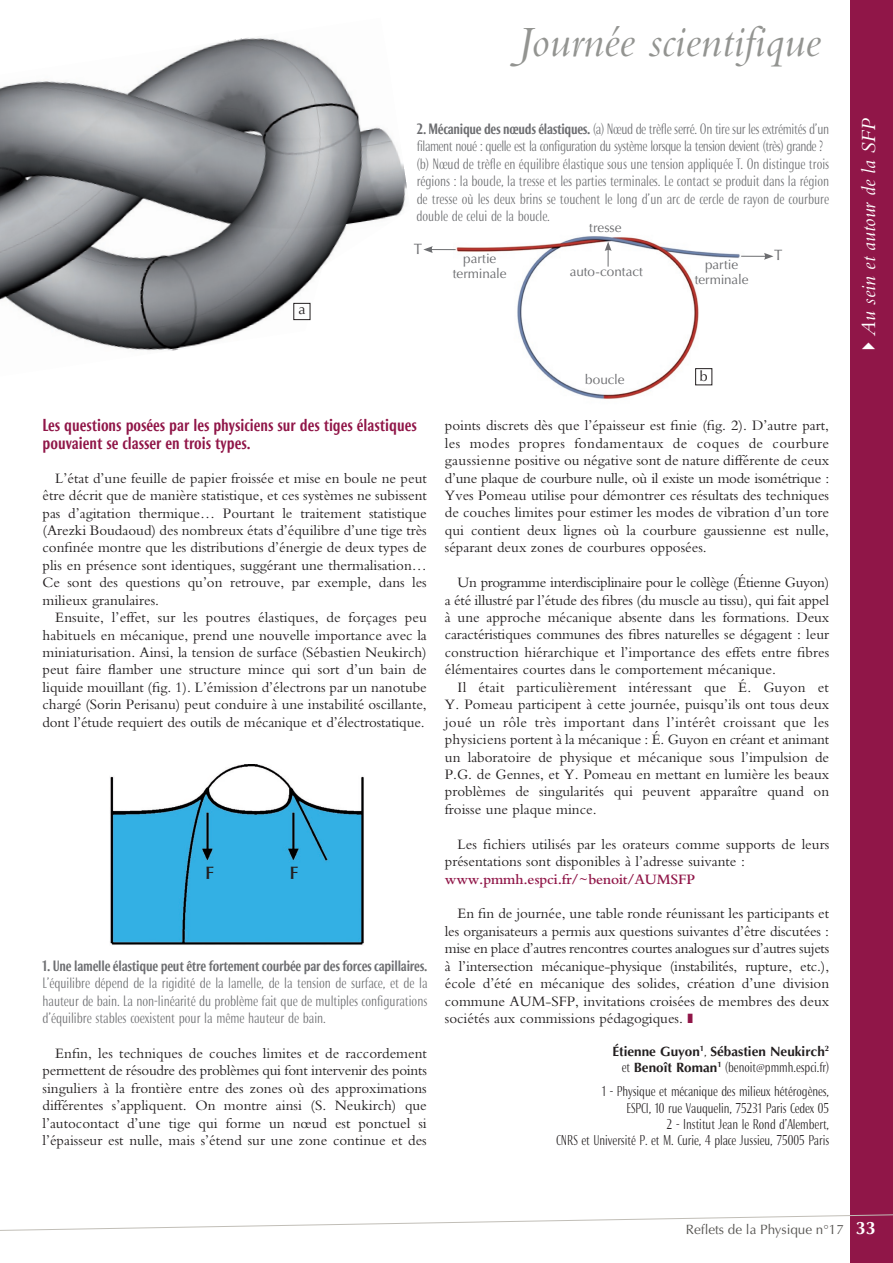
<style>
.page{position:relative;width:893px;height:1263px;background:#fff}
.page>*{position:absolute;margin:0;border:0;box-sizing:border-box;transform-origin:0 0}
.t1{font:italic 45px "Bembo";color:#939491}
.t2{font:italic 21px "Bembo";color:#fff}
.t3{font:600 18px "Optima LT";color:#231f20}
.t4{font:500 16.5px/18px "Roxy";color:#901648}
.t5{font:15px/17.4px "Bembo";color:#231f20;text-align:justify}
.t6{font:600 15px "Bembo";letter-spacing:-.01em;color:#901648}
.t7{font:15px "Optima LT";color:#6c6d70}
.t8{font:300 14.25px/17.4px "Roxy";color:#6c6d70;text-align:justify}
.t9{font:500 14.25px "Roxy";letter-spacing:-.015em;color:#6c6d70}
.t10{font:14.25px "Optima LT";color:#231f20}
.t11{font:300 13.5px/16.2px "Roxy";color:#231f20;text-align:right}
.t12{font:13.5px/15px "Optima LT";letter-spacing:-.005em;color:#6c6d70;text-align:center}
.t13{font:700 13.5px "Optima LT";color:#231f20}
.t14{font:13.5px "Optima LT";color:#585653}
.s1{font-weight:500}
.s2{font-family:"Roxy";font-weight:300}
.s3{font-family:"Optima LT";font-weight:700}
.s4{font-weight:700;font-size:18px;color:#fff}
</style>
<div class="page">
<div style="left:850px;top:0;width:43px;height:1263px;background:#901648"></div>
<svg style="left:0;top:1214px;width:893px;height:17px"></svg>
<img style="left:0;top:38px;width:407px;height:313px">
<img style="left:110px;top:765px;width:254px;height:180px">
<img style="left:456px;top:236px;width:284px;height:163px">
<div style="left:695px;top:368px;width:17px;height:17px;border:1px solid #231f20"></div>
<div style="left:293px;top:303px;width:17px;height:17px;border:1px solid #231f20"></div>
<svg style="left:741px;top:253px;width:32px;height:7px"></svg>
<svg style="left:423px;top:246px;width:33px;height:7px"></svg>
<svg style="left:605px;top:242px;width:7px;height:25px"></svg>
<h1 class="t1" style="left:518px;top:15px;width:304px">Journée scientifique</h1>
<p class="t8" style="left:417px;top:120px;width:414px;text-align:left"><span class="s1">2. Mécanique des nœuds élastiques.</span> (a) Nœud de trèfle serré. On tire sur les extrémités d’un filament noué : quelle est la configuration du système lorsque la tension devient (très) grande ? (b) Nœud de trèfle en équilibre élastique sous une tension appliquée T. On distingue trois régions : la boucle, la tresse et les parties terminales. Le contact se produit dans la région de tresse où les deux brins se touchent le long d’un arc de cercle de rayon de courbure double de celui de la boucle.</p>
<p class="t10" style="left:298px;top:301px;width:9px">a</p>
<p class="t7" style="left:414px;top:241px;width:10px">T</p>
<p class="t12" style="left:453px;top:251px;width:55px">partie terminale</p>
<p class="t12" style="left:589px;top:220px;width:34px">tresse</p>
<p class="t12" style="left:570px;top:264px;width:75px">auto-contact</p>
<p class="t12" style="left:695px;top:257px;width:55px">partie terminale</p>
<p class="t7" style="left:774px;top:246px;width:10px">T</p>
<p class="t4" style="left:43px;top:416px;width:376px">Les questions posées par les physiciens sur des tiges élastiques pouvaient se classer en trois types.</p>
<p class="t5" style="left:43px;top:469px;width:386px;text-indent:13px">L’état d’une feuille de papier froissée et mise en boule ne peut être décrit que de manière statistique, et ces systèmes ne subissent pas d’agitation thermique… Pourtant le traitement statistique (Arezki Boudaoud) des nombreux états d’équilibre d’une tige très confinée montre que les distributions d’énergie de deux types de plis en présence sont identiques, suggérant une thermalisation… Ce sont des questions qu’on retrouve, par exemple, dans les milieux granulaires.</p>
<p class="t5" style="left:43px;top:608px;width:386px;text-indent:13px">Ensuite, l’effet, sur les poutres élastiques, de forçages peu habituels en mécanique, prend une nouvelle importance avec la miniaturisation. Ainsi, la tension de surface (Sébastien Neukirch) peut faire flamber une structure mince qui sort d’un bain de liquide mouillant (fig. 1). L’émission d’électrons par un nanotube chargé (Sorin Perisanu) peut conduire à une instabilité oscillante, dont l’étude requiert des outils de mécanique et d’électrostatique.</p>
<p class="t3" style="left:205px;top:862px;width:10px">F</p>
<p class="t3" style="left:289px;top:862px;width:10px">F</p>
<p class="t9" style="left:43px;top:957px;width:386px">1. Une lamelle élastique peut être fortement courbée par des forces capillaires.</p>
<p class="t8" style="left:43px;top:975px;width:386px">L’équilibre dépend de la rigidité de la lamelle, de la tension de surface, et de la hauteur de bain. La non-linéarité du problème fait que de multiples configurations d’équilibre stables coexistent pour la même hauteur de bain.</p>
<p class="t5" style="left:43px;top:1044px;width:386px;text-indent:13px">Enfin, les techniques de couches limites et de raccordement permettent de résoudre des problèmes qui font intervenir des points singuliers à la frontière entre des zones où des approximations différentes s’appliquent. On montre ainsi (S. Neukirch) que l’autocontact d’une tige qui forme un nœud est ponctuel si l’épaisseur est nulle, mais s’étend sur une zone continue et des</p>
<p class="t12" style="left:585px;top:372px;width:41px">boucle</p>
<p class="t10" style="left:700px;top:368px;width:9px">b</p>
<p class="t5" style="left:445px;top:417px;width:386px">points discrets dès que l’épaisseur est finie (fig. 2). D’autre part, les modes propres fondamentaux de coques de courbure gaussienne positive ou négative sont de nature différente de ceux d’une plaque de courbure nulle, où il existe un mode isométrique :<br>Yves Pomeau utilise pour démontrer ces résultats des techniques de couches limites pour estimer les modes de vibration d’un tore qui contient deux lignes où la courbure gaussienne est nulle, séparant deux zones de courbures opposées.</p>
<p class="t5" style="left:445px;top:573px;width:386px;text-indent:13px">Un programme interdisciplinaire pour le collège (Étienne Guyon) a été illustré par l’étude des fibres (du muscle au tissu), qui fait appel à une approche mécanique absente dans les formations. Deux caractéristiques communes des fibres naturelles se dégagent : leur construction hiérarchique et l’importance des effets entre fibres élémentaires courtes dans le comportement mécanique.</p>
<p class="t5" style="left:445px;top:678px;width:386px;text-indent:13px">Il était particulièrement intéressant que É. Guyon et Y. Pomeau participent à cette journée, puisqu’ils ont tous deux joué un rôle très important dans l’intérêt croissant que les physiciens portent à la mécanique : É. Guyon en créant et animant un laboratoire de physique et mécanique sous l’impulsion de P.G. de Gennes, et Y. Pomeau en mettant en lumière les beaux problèmes de singularités qui peuvent apparaître quand on froisse une plaque mince.</p>
<p class="t5" style="left:445px;top:835px;width:386px;text-indent:13px">Les fichiers utilisés par les orateurs comme supports de leurs présentations sont disponibles à l’adresse suivante :</p>
<p class="t6" style="left:445px;top:870px;width:251px">www.pmmh.espci.fr/~benoit/AUMSFP</p>
<p class="t5" style="left:445px;top:905px;width:386px;text-indent:13px">En fin de journée, une table ronde réunissant les participants et les organisateurs a permis aux questions suivantes d’être discutées : mise en place d’autres rencontres courtes analogues sur d’autres sujets à l’intersection mécanique-physique (instabilités, rupture, etc.), école d’été en mécanique des solides, création d’une division commune AUM-SFP, invitations croisées de membres des deux sociétés aux commissions pédagogiques.</p>
<p class="t13" style="left:612px;top:1043px;width:218px">Étienne Guyon<sup>1</sup><span class="s2">,</span> Sébastien Neukirch<sup>2</sup></p>
<p class="t11" style="left:602px;top:1055px;width:228px;line-height:24.8px">et <span class="s3">Benoît Roman</span><sup>1</sup> (benoit@pmmh.espci.fr)<br>1 - Physique et mécanique des milieux hétérogènes,</p>
<p class="t11" style="left:556px;top:1100px;width:274px">ESPCI, 10 rue Vauquelin, 75231 Paris Cedex 05<br>2 - Institut Jean le Rond d’Alembert,<br>CNRS et Université P. et M. Curie, 4 place Jussieu, 75005 Paris</p>
<h2 class="t2" style="left:856px;top:356px;width:240px;rotate:-90deg">✔Au sein et autour de la SFP</h2>
<p class="t14" style="left:686px;top:1221px;width:192px">Reflets de la Physique n°17 <span class="s4">33</span></p>
</div>
